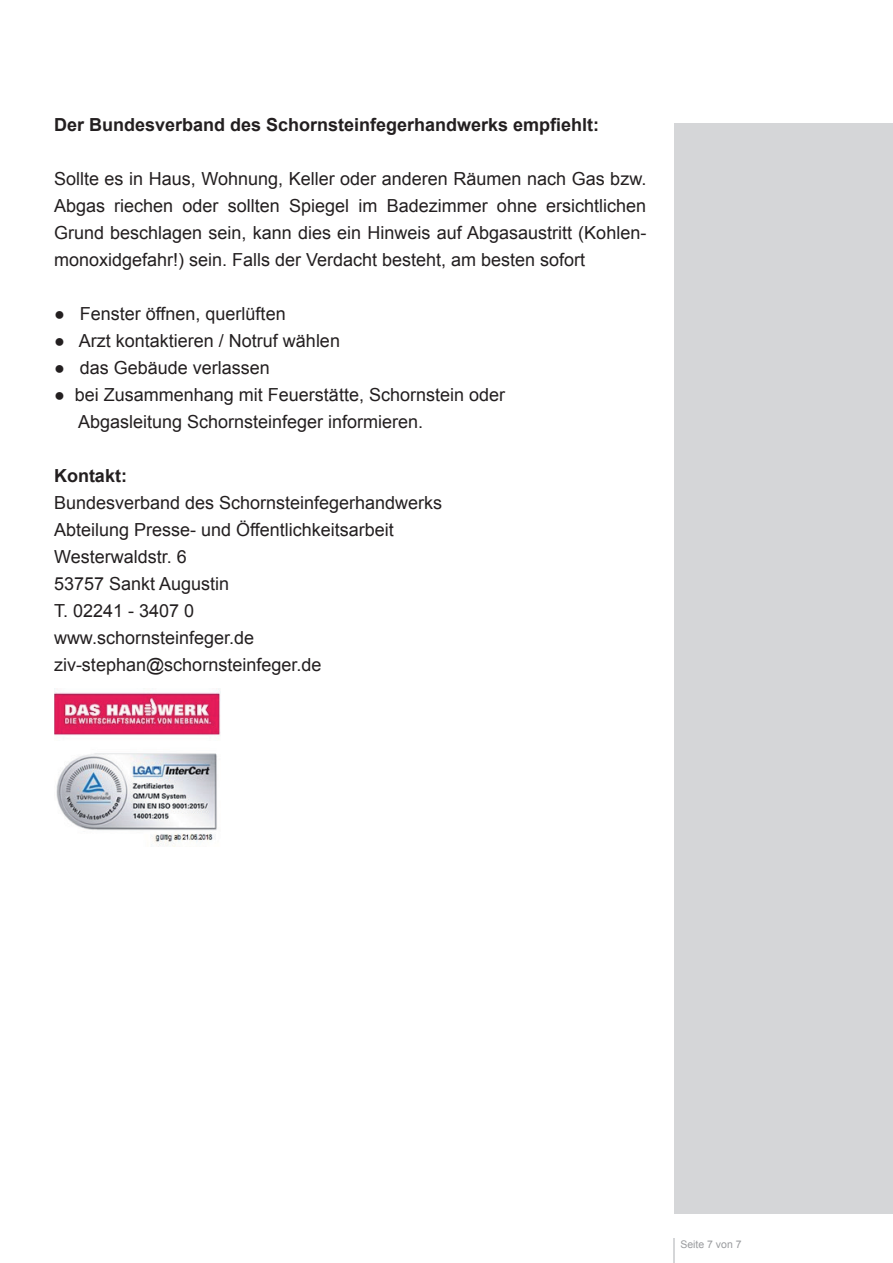
<style>
.page{position:relative;width:893px;height:1263px;background:#fff}
.page>*{position:absolute;margin:0;border:0;box-sizing:border-box;transform-origin:0 0}
.t1{font:18px/27px "Arial";color:#231f20}
.t2{font:700 18px "Arial";color:#231f20}
.t3{font:10.5px "Arial";color:#999b9e}
.s1{font-weight:700;font-style:italic}
</style>
<div class="page">
<svg style="left:674px;top:1239px;width:1px;height:24px"></svg>
<div style="left:674px;top:123px;width:219px;height:1091px;background:#d5d6d8"></div>
<img style="left:54px;top:689px;width:167px;height:157px">
<p class="t2" style="left:54px;top:112px;width:547px">Der Bundesverband des Schornsteinfegerhandwerks empfiehlt:</p>
<p class="t1" style="left:54px;top:165px;width:594px;text-align:justify">Sollte es in Haus, Wohnung, Keller oder anderen Räumen nach Gas bzw.<br>Abgas riechen oder sollten Spiegel im Badezimmer ohne ersichtlichen Grund beschlagen sein, kann dies ein Hinweis auf Abgasaustritt (Kohlen&shy;monoxidgefahr!) sein. Falls der Verdacht besteht, am besten sofort</p>
<p class="t1" style="left:54px;top:300px;width:233px"><span class="s1">●</span> Fenster öffnen, querlüften</p>
<p class="t1" style="left:54px;top:327px;width:287px"><span class="s1">●</span> Arzt kontaktieren / Notruf wählen</p>
<p class="t1" style="left:54px;top:354px;width:217px"><span class="s1">●</span> das Gebäude verlassen</p>
<p class="t1" style="left:78px;top:381px;width:429px;text-indent:-24px"><span class="s1">●</span> bei Zusammenhang mit Feuerstätte, Schornstein oder<br>Abgasleitung Schornsteinfeger informieren.</p>
<p class="t2" style="left:54px;top:463px;width:74px">Kontakt:</p>
<p class="t1" style="left:54px;top:489px;width:390px">Bundesverband des Schornsteinfegerhandwerks<br>Abteilung Presse- und Öffentlichkeitsarbeit<br>Westerwaldstr. 6<br>53757 Sankt Augustin<br>T. 02241 - 3407 0<br>www.schornsteinfeger.de ziv-stephan@schornsteinfeger.de</p>
<p class="t3" style="left:680px;top:1237px;width:63px">Seite 7 von 7</p>
</div>
